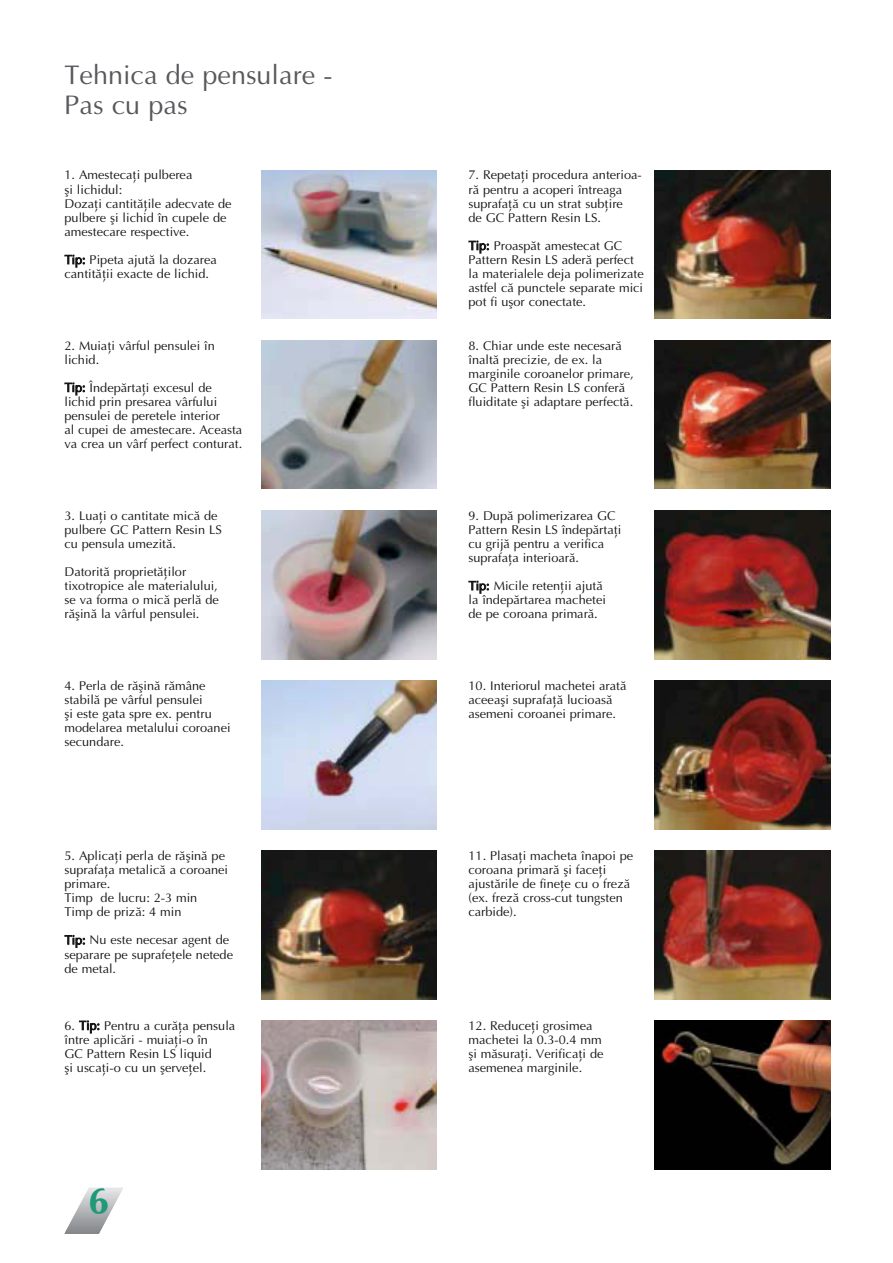
<style>
.page{position:relative;width:893px;height:1263px;background:#fff}
.page>*{position:absolute;margin:0;border:0;box-sizing:border-box;transform-origin:0 0}
.t1{font:700 36px "Optima BQ";color:#209979}
.t2{font:27px/30px "Optima L ROM";color:#57585b}
.t3{font:12.75px/14.1px "Optima L ROM";color:#151515}
</style>
<div class="page">
<hr style="left:64px;top:1234px;width:36px;height:1px;background:#828487">
<hr style="left:64px;top:1233px;width:37px;height:1px;background:#838589">
<hr style="left:64px;top:1232px;width:37px;height:1px;background:#86878b">
<hr style="left:64px;top:1231px;width:38px;height:1px;background:#88898c">
<hr style="left:65px;top:1230px;width:37px;height:1px;background:#8a8b8d">
<hr style="left:65px;top:1229px;width:38px;height:1px;background:#8b8d90">
<hr style="left:66px;top:1228px;width:37px;height:1px;background:#8d8f92">
<hr style="left:66px;top:1227px;width:38px;height:1px;background:#8e9093">
<hr style="left:67px;top:1226px;width:38px;height:1px;background:#919398">
<hr style="left:67px;top:1225px;width:38px;height:1px;background:#939599">
<hr style="left:68px;top:1224px;width:37px;height:1px;background:#95979b">
<hr style="left:68px;top:1223px;width:38px;height:1px;background:#96989c">
<hr style="left:69px;top:1223px;width:37px;height:1px;background:#9a9b9c">
<hr style="left:69px;top:1222px;width:38px;height:1px;background:#9a9b9e">
<hr style="left:69px;top:1221px;width:38px;height:1px;background:#9b9c9f">
<hr style="left:70px;top:1220px;width:38px;height:1px;background:#9da0a4">
<hr style="left:71px;top:1219px;width:37px;height:1px;background:#9fa1a5">
<hr style="left:71px;top:1218px;width:38px;height:1px;background:#a2a4a9">
<hr style="left:72px;top:1217px;width:37px;height:1px;background:#a4a8aa">
<hr style="left:72px;top:1216px;width:38px;height:1px;background:#a8a9ab">
<hr style="left:73px;top:1215px;width:37px;height:1px;background:#a9aaad">
<hr style="left:73px;top:1214px;width:38px;height:1px;background:#a9adae">
<hr style="left:74px;top:1213px;width:37px;height:1px;background:#acaeb3">
<hr style="left:74px;top:1212px;width:38px;height:1px;background:#afb1b4">
<hr style="left:75px;top:1211px;width:37px;height:1px;background:#b4b5b7">
<hr style="left:75px;top:1210px;width:38px;height:1px;background:#b4b5b7">
<hr style="left:76px;top:1209px;width:37px;height:1px;background:#b7b9bb">
<hr style="left:76px;top:1208px;width:38px;height:1px;background:#b9b8bb">
<hr style="left:77px;top:1207px;width:38px;height:1px;background:#bbbdc1">
<hr style="left:78px;top:1206px;width:37px;height:1px;background:#bebec2">
<hr style="left:78px;top:1205px;width:38px;height:1px;background:#bfc2c4">
<hr style="left:78px;top:1204px;width:38px;height:1px;background:#c0c4c5">
<hr style="left:79px;top:1203px;width:38px;height:1px;background:#c6c6c8">
<hr style="left:80px;top:1202px;width:37px;height:1px;background:#c7c8c9">
<hr style="left:80px;top:1201px;width:38px;height:1px;background:#c9cbcd">
<hr style="left:81px;top:1200px;width:37px;height:1px;background:#cacdce">
<hr style="left:81px;top:1199px;width:38px;height:1px;background:#ccced2">
<hr style="left:82px;top:1198px;width:37px;height:1px;background:#d2d2d4">
<hr style="left:82px;top:1197px;width:38px;height:1px;background:#d1d4d5">
<hr style="left:83px;top:1196px;width:37px;height:1px;background:#d6d7d8">
<hr style="left:83px;top:1195px;width:38px;height:1px;background:#d7d7d8">
<hr style="left:84px;top:1194px;width:37px;height:1px;background:#d9d9db">
<hr style="left:84px;top:1193px;width:38px;height:1px;background:#dadbdc">
<hr style="left:85px;top:1193px;width:37px;height:1px;background:#dcdde0">
<hr style="left:85px;top:1192px;width:37px;height:1px;background:#dde0e1">
<hr style="left:85px;top:1191px;width:38px;height:1px;background:#e0e1e2">
<hr style="left:86px;top:1190px;width:37px;height:1px;background:#e4e6e6">
<hr style="left:87px;top:1189px;width:36px;height:1px;background:#e7e5e7">
<hr style="left:87px;top:1188px;width:36px;height:1px;background:#e8eae9">
<img style="left:261px;top:170px;width:175px;height:149px">
<img style="left:261px;top:340px;width:175px;height:149px">
<img style="left:261px;top:510px;width:175px;height:149px">
<img style="left:261px;top:680px;width:175px;height:149px">
<img style="left:261px;top:850px;width:175px;height:149px">
<img style="left:261px;top:1020px;width:175px;height:149px">
<img style="left:654px;top:170px;width:176px;height:149px">
<img style="left:654px;top:340px;width:176px;height:149px">
<img style="left:654px;top:510px;width:176px;height:149px">
<img style="left:654px;top:680px;width:176px;height:149px">
<img style="left:654px;top:850px;width:176px;height:149px">
<img style="left:654px;top:1020px;width:176px;height:149px">
<h2 class="t2" style="left:64px;top:64px;width:269px">Tehnica de pensulare -<br>Pas cu pas</h2>
<p class="t3" style="left:64px;top:170px;width:169px">1. Amestecañi pulberea<br>ºi lichidul:<br>Dozañi cantitãñile adecvate de pulbere ºi lichid în cupele de amestecare respective.</p>
<p class="t3" style="left:64px;top:255px;width:154px">Tip: Pipeta ajutã la dozarea cantitãñii exacte de lichid.</p>
<p class="t3" style="left:64px;top:340px;width:152px">2. Muiañi vârful pensulei în lichid.</p>
<p class="t3" style="left:64px;top:383px;width:179px">Tip: Îndepãrtañi excesul de lichid prin presarea vârfului pensulei de peretele interior<br>al cupei de amestecare. Aceasta va crea un vârf perfect conturat.</p>
<p class="t3" style="left:64px;top:510px;width:159px">3. Luañi o cantitate micã de pulbere GC Pattern Resin LS cu pensula umezitã.</p>
<p class="t3" style="left:64px;top:567px;width:156px">Datoritã proprietãñilor tixotropice ale materialului, se va forma o micã perlã de rãºinã la vârful pensulei.</p>
<p class="t3" style="left:468px;top:170px;width:175px">7. Repetañi procedura anterioa&shy;rã pentru a acoperi întreaga suprafañã cu un strat subñire<br>de GC Pattern Resin LS.</p>
<p class="t3" style="left:468px;top:241px;width:177px">Tip: Proaspãt amestecat GC<br>Pattern Resin LS aderã perfect la materialele deja polimerizate astfel cã punctele separate mici pot fi uºor conectate.</p>
<p class="t3" style="left:468px;top:340px;width:167px">8. Chiar unde este necesarã înaltã precizie, de ex. la marginile coroanelor primare,<br>GC Pattern Resin LS conferã fluiditate ºi adaptare perfectã.</p>
<p class="t3" style="left:468px;top:510px;width:154px">9. Dupã polimerizarea GC<br>Pattern Resin LS îndepãrtañi cu grijã pentru a verifica suprafaña interioarã.</p>
<p class="t3" style="left:468px;top:581px;width:139px">Tip: Micile retenñii ajutã la îndepãrtarea machetei de pe coroana primarã.</p>
<p class="t3" style="left:64px;top:680px;width:168px">4. Perla de rãºinã rãmâne stabilã pe vârful pensulei<br>ºi este gata spre ex. pentru modelarea metalului coroanei secundare.</p>
<p class="t3" style="left:468px;top:680px;width:159px">10. Interiorul machetei aratã aceeaºi suprafañã lucioasã asemeni coroanei primare.</p>
<p class="t3" style="left:64px;top:850px;width:165px">5. Aplicañi perla de rãºinã pe suprafaña metalicã a coroanei primare.<br>Timp de lucru: 2-3 min<br>Timp de prizã: 4 min</p>
<p class="t3" style="left:64px;top:935px;width:170px">Tip: Nu este necesar agent de separare pe suprafeñele netede de metal.</p>
<p class="t3" style="left:468px;top:850px;width:166px">11. Plasañi macheta înapoi pe coroana primarã ºi faceñi ajustãrile de fineñe cu o frezã (ex. frezã cross-cut tungsten carbide).</p>
<p class="t3" style="left:64px;top:1021px;width:172px">6. Tip: Pentru a curãña pensula între aplicãri - muiañi-o în<br>GC Pattern Resin LS liquid<br>ºi uscañi-o cu un ºerveñel.</p>
<p class="t3" style="left:468px;top:1021px;width:136px">12. Reduceñi grosimea machetei la 0.3-0.4 mm ºi mãsurañi. Verificañi de asemenea marginile.</p>
<h1 class="t1" style="left:89px;top:1186px;width:21px">6</h1>
</div>
